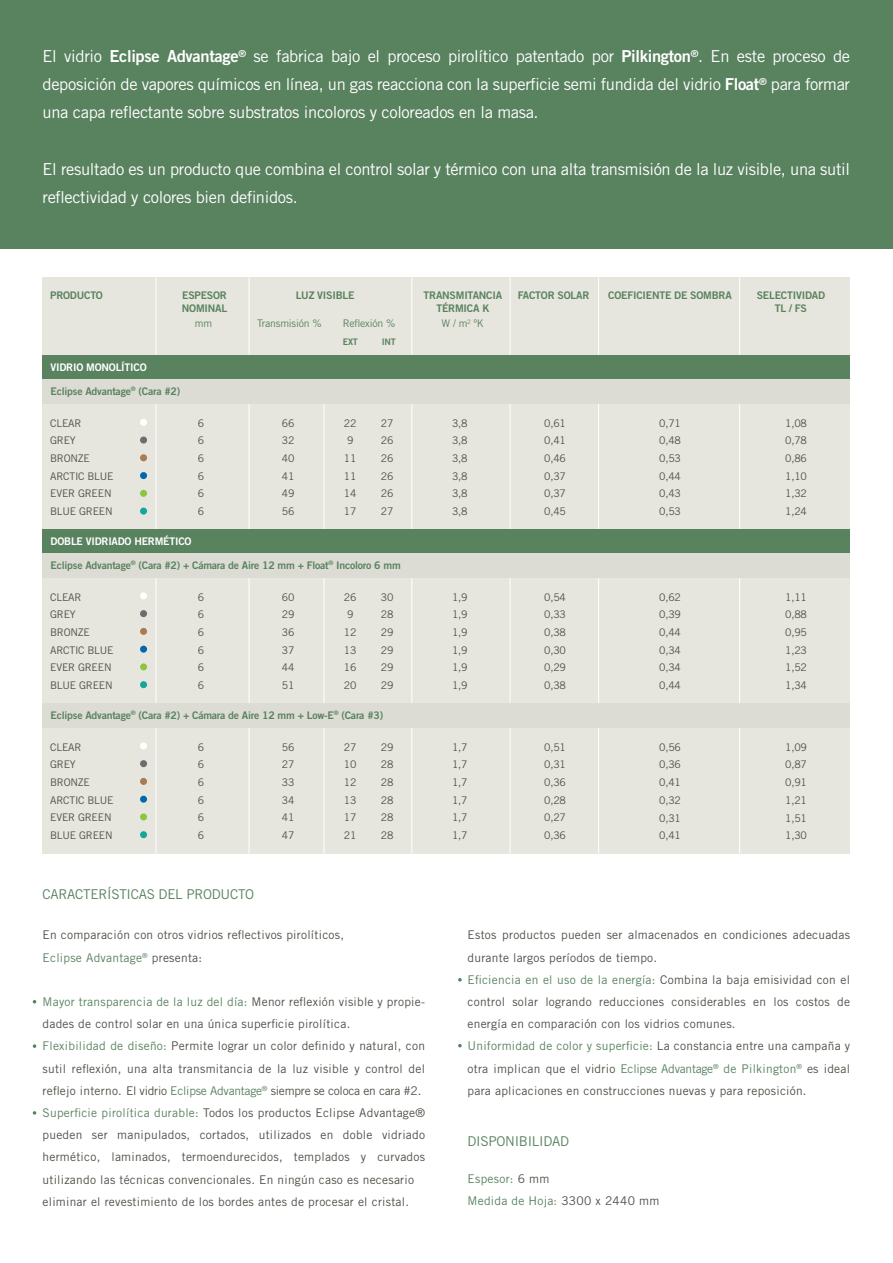
<style>
.page{position:relative;width:893px;height:1263px;background:#fff}
.page>*{position:absolute;margin:0;border:0;box-sizing:border-box;transform-origin:0 0}
.t1{font:16.5px/28.2px "Trade Gothic LT Std";letter-spacing:-.02em;color:#fff;text-align:justify}
.t2{font:13.5px "Trade Gothic LT Std";letter-spacing:-.02em;color:#59825f}
.t3{font:12px/22.2px "Trade Gothic LT Std";letter-spacing:.02em;color:#505049}
.t4{font:12px/22.2px "Trade Gothic LT Std";letter-spacing:.02em;color:#59825f}
.t5{font:10.5px/17.7px "Trade Gothic LT Std";letter-spacing:-.02em;color:#505049;text-align:justify}
.t6{font:10.5px/13.2px "Trade Gothic LT Std Bd 2";letter-spacing:-.02em;color:#59825f;text-align:center}
.t7{font:10.5px "Trade Gothic LT Std Bd 2";letter-spacing:-.02em;color:#fff}
.t8{font:10.5px "Trade Gothic LT Std";letter-spacing:-.02em;color:#59825f}
.t9{font:9px "Trade Gothic LT Std Bd 2";letter-spacing:-.02em;color:#59825f}
.s1{font-family:"Trade Gothic LT Std Bd 2"}
.s2{color:#59825f}
.s3{color:#505049}
</style>
<div class="page">
<div style="left:43px;top:403px;width:807px;height:126px;background:#e7e6de"></div>
<div style="left:43px;top:277px;width:807px;height:78px;background:#e7e6de"></div>
<div style="left:43px;top:577px;width:807px;height:126px;background:#e7e6de"></div>
<div style="left:43px;top:727px;width:807px;height:126px;background:#e7e6de"></div>
<hr style="left:156px;top:277px;width:1px;height:576px;background:#fff">
<hr style="left:249px;top:277px;width:1px;height:576px;background:#fff">
<hr style="left:324px;top:403px;width:1px;height:450px;background:#fff">
<hr style="left:412px;top:277px;width:1px;height:576px;background:#fff">
<hr style="left:510px;top:277px;width:1px;height:576px;background:#fff">
<hr style="left:598px;top:277px;width:1px;height:576px;background:#fff">
<hr style="left:739px;top:277px;width:1px;height:576px;background:#fff">
<div style="left:0;top:0;width:893px;height:248px;background:#59825f"></div>
<div style="left:43px;top:355px;width:807px;height:24px;background:#59825f"></div>
<div style="left:43px;top:379px;width:807px;height:24px;background:#dcdcd4"></div>
<div style="left:43px;top:529px;width:807px;height:24px;background:#59825f"></div>
<div style="left:43px;top:553px;width:807px;height:24px;background:#dcdcd4"></div>
<div style="left:43px;top:703px;width:807px;height:24px;background:#dcdcd4"></div>
<svg style="left:458px;top:978px;width:4px;height:3px"></svg>
<svg style="left:458px;top:1044px;width:4px;height:3px"></svg>
<svg style="left:33px;top:1044px;width:3px;height:4px"></svg>
<svg style="left:33px;top:1111px;width:3px;height:4px"></svg>
<div style="left:140px;top:419px;width:7px;height:7px;background:#fff;border-radius:50%"></div>
<div style="left:140px;top:436px;width:7px;height:8px;background:#6c6d70;border-radius:50%"></div>
<div style="left:140px;top:454px;width:7px;height:7px;background:#a97b50;border-radius:50%"></div>
<div style="left:140px;top:472px;width:7px;height:7px;background:#0069ab;border-radius:50%"></div>
<div style="left:140px;top:490px;width:7px;height:7px;background:#8bc63e;border-radius:50%"></div>
<div style="left:140px;top:508px;width:7px;height:7px;background:#12a79d;border-radius:50%"></div>
<div style="left:140px;top:592px;width:7px;height:7px;background:#fff;border-radius:50%"></div>
<div style="left:140px;top:610px;width:7px;height:7px;background:#6c6d70;border-radius:50%"></div>
<div style="left:140px;top:628px;width:7px;height:7px;background:#a97b50;border-radius:50%"></div>
<div style="left:140px;top:646px;width:7px;height:7px;background:#0069ab;border-radius:50%"></div>
<div style="left:140px;top:663px;width:7px;height:7px;background:#8bc63e;border-radius:50%"></div>
<div style="left:140px;top:681px;width:7px;height:7px;background:#12a79d;border-radius:50%"></div>
<div style="left:140px;top:742px;width:7px;height:7px;background:#fff;border-radius:50%"></div>
<div style="left:140px;top:760px;width:7px;height:7px;background:#6c6d70;border-radius:50%"></div>
<div style="left:140px;top:778px;width:7px;height:7px;background:#a97b50;border-radius:50%"></div>
<div style="left:140px;top:796px;width:7px;height:7px;background:#0069ab;border-radius:50%"></div>
<div style="left:140px;top:813px;width:7px;height:7px;background:#8bc63e;border-radius:50%"></div>
<div style="left:140px;top:831px;width:7px;height:7px;background:#12a79d;border-radius:50%"></div>
<p class="t1" style="left:43px;top:42px;width:809px">El vidrio <span class="s1">Eclipse Advantage</span><sup>®</sup> se fabrica bajo el proceso pirolítico patentado por <span class="s1">Pilkington</span><sup>®</sup>. En este proceso de deposición de vapores químicos en línea, un gas reacciona con la superficie semi fundida del vidrio <span class="s1">Float</span><sup>®</sup> para formar una capa reflectante sobre substratos incoloros y coloreados en la masa.</p>
<h1 class="t1" style="left:43px;top:155px;width:809px">El resultado es un producto que combina el control solar y térmico con una alta transmisión de la luz visible, una sutil reflectividad y colores bien definidos.</h1>
<p class="t6" style="left:50px;top:288px;width:54px">PRODUCTO</p>
<p class="t6" style="left:182px;top:288px;width:46px">ESPESOR</p>
<p class="t6" style="left:296px;top:288px;width:60px">LUZ VISIBLE</p>
<p class="t6" style="left:182px;top:302px;width:47px">NOMINAL</p>
<p class="t6" style="left:424px;top:288px;width:80px">TRANSMITANCIA<br>TÉRMICA K</p>
<p class="t6" style="left:518px;top:288px;width:73px">FACTOR SOLAR</p>
<p class="t6" style="left:608px;top:288px;width:125px">COEFICIENTE DE SOMBRA</p>
<p class="t6" style="left:757px;top:288px;width:70px">SELECTIVIDAD<br>TL / FS</p>
<p class="t8" style="left:195px;top:317px;width:19px">mm</p>
<p class="t8" style="left:257px;top:317px;width:66px">Transmisión %</p>
<p class="t8" style="left:343px;top:317px;width:54px">Reflexión %</p>
<p class="t8" style="left:441px;top:317px;width:44px">W / m<sup>2</sup> ºK</p>
<p class="t9" style="left:343px;top:336px;width:17px">EXT</p>
<p class="t9" style="left:382px;top:336px;width:16px">INT</p>
<p class="t7" style="left:51px;top:361px;width:98px">VIDRIO MONOLÍTICO</p>
<p class="t6" style="left:51px;top:384px;width:131px">Eclipse Advantage<sup>®</sup> (Cara #2)</p>
<p class="t5" style="left:50px;top:414px;width:65px;text-align:left">CLEAR<br>GREY<br>BRONZE<br>ARCTIC BLUE<br>EVER GREEN<br>BLUE GREEN</p>
<p class="t5" style="left:282px;top:414px;width:14px">66<br>32<br>40<br>41<br>49<br>56</p>
<p class="t5" style="left:198px;top:414px;width:8px">6<br>6<br>6<br>6<br>6<br>6</p>
<p class="t5" style="left:344px;top:414px;width:14px;text-align:left">22<br>9<br>11<br>11<br>14<br>17</p>
<p class="t5" style="left:381px;top:414px;width:14px">27<br>26<br>26<br>26<br>26<br>27</p>
<p class="t5" style="left:452px;top:414px;width:17px">3,8<br>3,8<br>3,8<br>3,8<br>3,8<br>3,8</p>
<p class="t5" style="left:544px;top:414px;width:23px">0,61<br>0,41<br>0,46<br>0,37<br>0,37<br>0,45</p>
<p class="t5" style="left:659px;top:414px;width:23px">0,71<br>0,48<br>0,53<br>0,44<br>0,43<br>0,53</p>
<p class="t5" style="left:785px;top:414px;width:23px">1,08<br>0,78<br>0,86<br>1,10<br>1,32<br>1,24</p>
<p class="t7" style="left:51px;top:535px;width:143px">DOBLE VIDRIADO HERMÉTICO</p>
<p class="t6" style="left:51px;top:558px;width:352px">Eclipse Advantage<sup>®</sup> (Cara #2) + Cámara de Aire 12 mm + Float<sup>®</sup> Incoloro 6 mm</p>
<p class="t5" style="left:50px;top:588px;width:65px;text-align:left">CLEAR<br>GREY<br>BRONZE<br>ARCTIC BLUE<br>EVER GREEN<br>BLUE GREEN</p>
<p class="t5" style="left:282px;top:588px;width:14px">60<br>29<br>36<br>37<br>44<br>51</p>
<p class="t5" style="left:198px;top:588px;width:8px">6<br>6<br>6<br>6<br>6<br>6</p>
<p class="t5" style="left:344px;top:588px;width:14px;text-align:left">26<br>9<br>12<br>13<br>16<br>20</p>
<p class="t5" style="left:381px;top:588px;width:14px">30<br>28<br>29<br>29<br>29<br>29</p>
<p class="t5" style="left:452px;top:588px;width:17px">1,9<br>1,9<br>1,9<br>1,9<br>1,9<br>1,9</p>
<p class="t5" style="left:544px;top:588px;width:23px">0,54<br>0,33<br>0,38<br>0,30<br>0,29<br>0,38</p>
<p class="t5" style="left:659px;top:588px;width:23px">0,62<br>0,39<br>0,44<br>0,34<br>0,34<br>0,44</p>
<p class="t5" style="left:785px;top:588px;width:23px">1,11<br>0,88<br>0,95<br>1,23<br>1,52<br>1,34</p>
<p class="t6" style="left:51px;top:708px;width:334px">Eclipse Advantage<sup>®</sup> (Cara #2) + Cámara de Aire 12 mm + Low-E<sup>®</sup> (Cara #3)</p>
<p class="t5" style="left:50px;top:738px;width:65px;text-align:left">CLEAR<br>GREY<br>BRONZE<br>ARCTIC BLUE<br>EVER GREEN<br>BLUE GREEN</p>
<p class="t5" style="left:282px;top:738px;width:14px">56<br>27<br>33<br>34<br>41<br>47</p>
<p class="t5" style="left:198px;top:738px;width:8px">6<br>6<br>6<br>6<br>6<br>6</p>
<p class="t5" style="left:344px;top:738px;width:14px">27<br>10<br>12<br>13<br>17<br>21</p>
<p class="t5" style="left:381px;top:738px;width:14px">29<br>28<br>28<br>28<br>28<br>28</p>
<p class="t5" style="left:452px;top:738px;width:17px">1,7<br>1,7<br>1,7<br>1,7<br>1,7<br>1,7</p>
<p class="t5" style="left:544px;top:738px;width:23px">0,51<br>0,31<br>0,36<br>0,28<br>0,27<br>0,36</p>
<p class="t5" style="left:659px;top:738px;width:23px">0,56<br>0,36<br>0,41<br>0,32<br>0,31<br>0,41</p>
<p class="t5" style="left:785px;top:738px;width:23px">1,09<br>0,87<br>0,91<br>1,21<br>1,51<br>1,30</p>
<p class="t2" style="left:43px;top:886px;width:213px">CARACTERÍSTICAS DEL PRODUCTO</p>
<p class="t3" style="left:43px;top:924px;width:303px">En comparación con otros vidrios reflectivos pirolíticos,<br><span class="s2">Eclipse Advantage</span><sup>®</sup> presenta:</p>
<p class="t3" style="left:43px;top:990px;width:384px"><span class="s2">Mayor transparencia de la luz del día:</span> Menor reflexión visible y propie&shy;dades de control solar en una única superficie pirolítica.<br><span class="s2">Flexibilidad de diseño:</span> Permite lograr un color definido y natural, con sutil reflexión, una alta transmitancia de la luz visible y control del reflejo interno. El vidrio <span class="s2">Eclipse Advantage</span><sup>®</sup> siempre se coloca en cara #2.<br><span class="s2">Superficie pirolítica durable:</span> Todos los productos Eclipse Advantage® pueden ser manipulados, cortados, utilizados en doble vidriado hermético, laminados, termoendurecidos, templados y curvados utilizando las técnicas convencionales. En ningún caso es necesario eliminar el revestimiento de los bordes antes de procesar el cristal.</p>
<p class="t3" style="left:468px;top:924px;width:384px">Estos productos pueden ser almacenados en condiciones adecuadas durante largos períodos de tiempo.<br><span class="s2">Eficiencia en el uso de la energía:</span> Combina la baja emisividad con el control solar logrando reducciones considerables en los costos de energía en comparación con los vidrios comunes.<br><span class="s2">Uniformidad de color y superficie:</span> La constancia entre una campaña y otra implican que el vidrio <span class="s2">Eclipse Advantage</span><sup>®</sup> <span class="s2">de Pilkington</span><sup>®</sup> es ideal para aplicaciones en construcciones nuevas y para reposición.</p>
<p class="t2" style="left:468px;top:1133px;width:103px">DISPONIBILIDAD</p>
<p class="t4" style="left:468px;top:1168px;width:193px">Espesor: <span class="s3">6 mm<br></span>Medida de Hoja: <span class="s3">3300 x 2440 mm</span></p>
</div>
